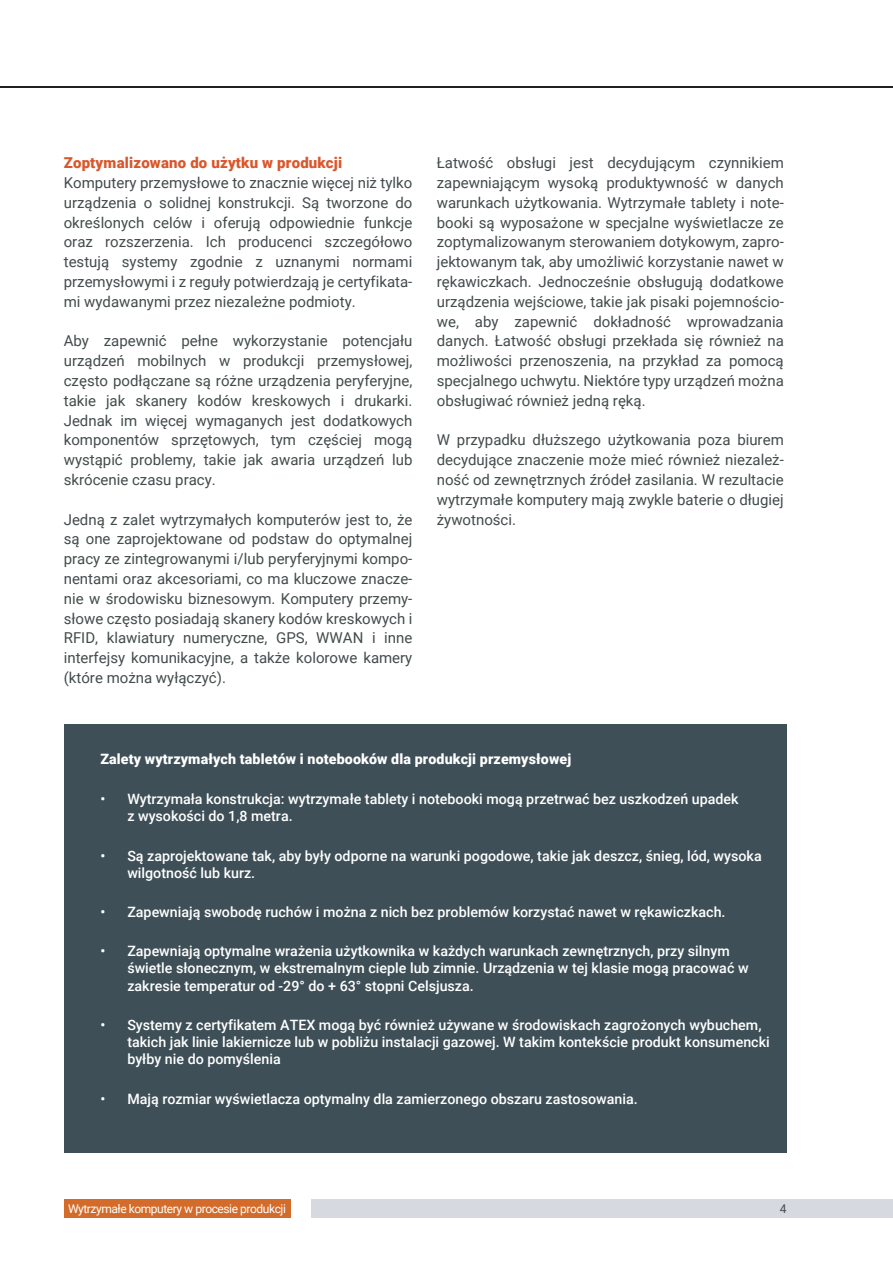
<style>
.page{position:relative;width:893px;height:1263px;background:#fff}
.page>*{position:absolute;margin:0;border:0;box-sizing:border-box;transform-origin:0 0}
.t1{font:15px/19.8px "Roboto";color:#434b4c;text-align:justify}
.t2{font:900 15px "Roboto";letter-spacing:.01em;color:#da562b}
.t3{font:500 14.25px/17.1px "Roboto";color:#fff}
.t4{font:900 14.25px "Roboto";letter-spacing:.01em;color:#fff}
.t5{font:12px "Roboto";letter-spacing:-.035em;color:#fff}
.t6{font:12px "Roboto";color:#434b4c}
</style>
<div class="page">
<div style="left:312px;top:1199px;width:581px;height:18px;background:#d6d9df"></div>
<div style="left:64px;top:1199px;width:227px;height:18px;background:#d36c2b"></div>
<hr style="left:0;top:86px;width:893px;height:2px;background:#232021">
<div style="left:64px;top:724px;width:723px;height:428px;background:#3e4f57"></div>
<p class="t2" style="left:64px;top:152px;width:280px">Zoptymalizowano do użytku w produkcji</p>
<p class="t1" style="left:64px;top:172px;width:350px">Komputery przemysłowe to znacznie więcej niż tylko urządzenia o solidnej konstrukcji. Są tworzone do określonych celów i oferują odpowiednie funkcje oraz rozszerzenia. Ich producenci szczegółowo testują systemy zgodnie z uznanymi normami przemysłowymi i z reguły potwierdzają je certyfikata&shy;mi wydawanymi przez niezależne podmioty.</p>
<p class="t1" style="left:64px;top:330px;width:350px">Aby zapewnić pełne wykorzystanie potencjału urządzeń mobilnych w produkcji przemysłowej, często podłączane są różne urządzenia peryferyjne, takie jak skanery kodów kreskowych i drukarki.<br>Jednak im więcej wymaganych jest dodatkowych komponentów sprzętowych, tym częściej mogą wystąpić problemy, takie jak awaria urządzeń lub skrócenie czasu pracy.</p>
<p class="t1" style="left:64px;top:509px;width:350px">Jedną z zalet wytrzymałych komputerów jest to, że są one zaprojektowane od podstaw do optymalnej pracy ze zintegrowanymi i/lub peryferyjnymi kompo&shy;nentami oraz akcesoriami, co ma kluczowe znacze&shy;nie w środowisku biznesowym. Komputery przemy&shy;słowe często posiadają skanery kodów kreskowych i RFID, klawiatury numeryczne, GPS, WWAN i inne interfejsy komunikacyjne, a także kolorowe kamery (które można wyłączyć).</p>
<p class="t1" style="left:437px;top:152px;width:349px">Łatwość obsługi jest decydującym czynnikiem zapewniającym wysoką produktywność w danych warunkach użytkowania. Wytrzymałe tablety i note&shy;booki są wyposażone w specjalne wyświetlacze ze zoptymalizowanym sterowaniem dotykowym, zapro&shy;jektowanym tak, aby umożliwić korzystanie nawet w rękawiczkach. Jednocześnie obsługują dodatkowe urządzenia wejściowe, takie jak pisaki pojemnościo&shy;we, aby zapewnić dokładność wprowadzania danych. Łatwość obsługi przekłada się również na możliwości przenoszenia, na przykład za pomocą specjalnego uchwytu. Niektóre typy urządzeń można obsługiwać również jedną ręką.</p>
<p class="t1" style="left:437px;top:429px;width:349px">W przypadku dłuższego użytkowania poza biurem decydujące znaczenie może mieć również niezależ&shy;ność od zewnętrznych źródeł zasilania. W rezultacie wytrzymałe komputery mają zwykle baterie o długiej żywotności.</p>
<p class="t4" style="left:100px;top:749px;width:472px">Zalety wytrzymałych tabletów i notebooków dla produkcji przemysłowej</p>
<p class="t3" style="left:127px;top:789px;width:613px;text-indent:-27px">• Wytrzymała konstrukcja: wytrzymałe tablety i notebooki mogą przetrwać bez uszkodzeń upadek z wysokości do 1,8 metra.</p>
<p class="t3" style="left:127px;top:846px;width:636px;text-indent:-27px">• Są zaprojektowane tak, aby były odporne na warunki pogodowe, takie jak deszcz, śnieg, lód, wysoka wilgotność lub kurz.</p>
<p class="t3" style="left:100px;top:903px;width:627px">• Zapewniają swobodę ruchów i można z nich bez problemów korzystać nawet w rękawiczkach.</p>
<p class="t3" style="left:127px;top:942px;width:623px;text-indent:-27px">• Zapewniają optymalne wrażenia użytkownika w każdych warunkach zewnętrznych, przy silnym świetle słonecznym, w ekstremalnym cieple lub zimnie. Urządzenia w tej klasie mogą pracować w zakresie temperatur od -29° do + 63° stopni Celsjusza.</p>
<p class="t3" style="left:127px;top:1016px;width:644px;text-indent:-27px">• Systemy z certyfikatem ATEX mogą być również używane w środowiskach zagrożonych wybuchem, takich jak linie lakiernicze lub w pobliżu instalacji gazowej. W takim kontekście produkt konsumencki byłby nie do pomyślenia</p>
<p class="t3" style="left:100px;top:1090px;width:539px">• Mają rozmiar wyświetlacza optymalny dla zamierzonego obszaru zastosowania.</p>
<p class="t5" style="left:68px;top:1200px;width:219px">Wytrzymałe komputery w procesie produkcji</p>
<p class="t6" style="left:780px;top:1200px;width:8px">4</p>
</div>
